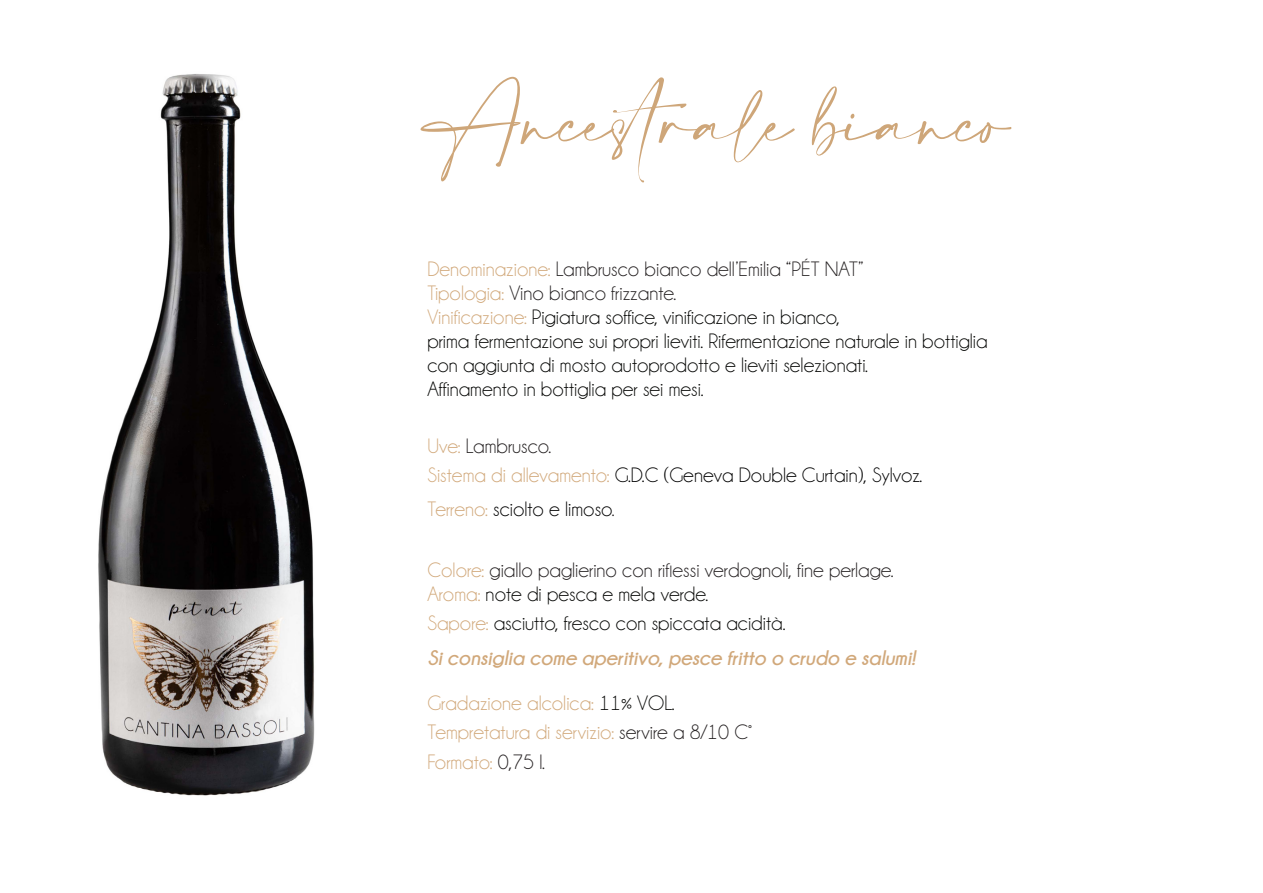
<style>
.page{position:relative;width:1263px;height:893px;background:#fff}
.page>*{position:absolute;margin:0;border:0;box-sizing:border-box;transform-origin:0 0}
.t1{font:52.5px "Amalfi Coast";color:#cea679}
.t2{font:21px/24px "Champagne&Limousines";color:#040503}
.t3{font:21px/28.5px "Champagne&Limousines";color:#000}
.t4{font:italic 700 21px/34.5px "Champagne&Limousines";color:#d1a87a}
.t5{font:21px/24px "Champagne&Limousines";color:#231f20}
.t6{font:21px/29.4px "Champagne&Limousines";color:#d1a87a}
.s1{color:#d1a87a}
.s2{color:#231f20}
.s3{color:#040503}
.s4{font-weight:400;font-style:normal}
.s5{font-weight:400;font-style:normal;color:#040503}
</style>
<div class="page">
<img style="left:98px;top:74px;width:217px;height:722px">
<h1 class="t1" style="left:427px;top:94px;width:584px">Ancestrale bianco</h1>
<p class="t2" style="left:427px;top:258px;width:562px"><span class="s1">Denominazione:</span> <span class="s2">Lambrusco bianco dell’Emilia “PÉT NAT”<br></span><span class="s1">Tipologia:</span> <span class="s2">Vino bianco frizzante.<br></span><span class="s1">Vinificazione:</span> Pigiatura soffice, vinificazione in bianco,<br>prima fermentazione sui propri lieviti. Rifermentazione naturale in bottiglia con aggiunta di mosto autoprodotto e lieviti selezionati.<br>Affinamento in bottiglia per sei mesi.</p>
<p class="t3" style="left:427px;top:432px;width:496px"><span class="s1">Uve:</span> <span class="s2">Lambrusco.<br></span><span class="s1">Sistema di allevamento:</span> G.D.C (Geneva Double Curtain), Sylvoz.</p>
<p class="t3" style="left:427px;top:495px;width:189px"><span class="s1">Terreno:</span> sciolto e limoso<span class="s2">.</span></p>
<p class="t5" style="left:427px;top:558px;width:468px"><span class="s1">Colore:</span> giallo paglierino con riflessi verdognoli, fine perlage.<br><span class="s1">Aroma:</span> <span class="s3">note di pesca e mela verde.</span></p>
<p class="t4" style="left:427px;top:605px;width:489px"><span class="s4">Sapore:</span> <span class="s5">asciutto, fresco con spiccata acidità.<br></span>Si consiglia come aperitivo, pesce fritto o crudo e salumi!</p>
<p class="t6" style="left:427px;top:688px;width:326px">Gradazione alcolica: <span class="s3">11% VOL.<br></span>Tempretatura di servizio: <span class="s2">servire a 8/10 C°<br></span>Formato: <span class="s2">0,75 l.</span></p>
</div>
